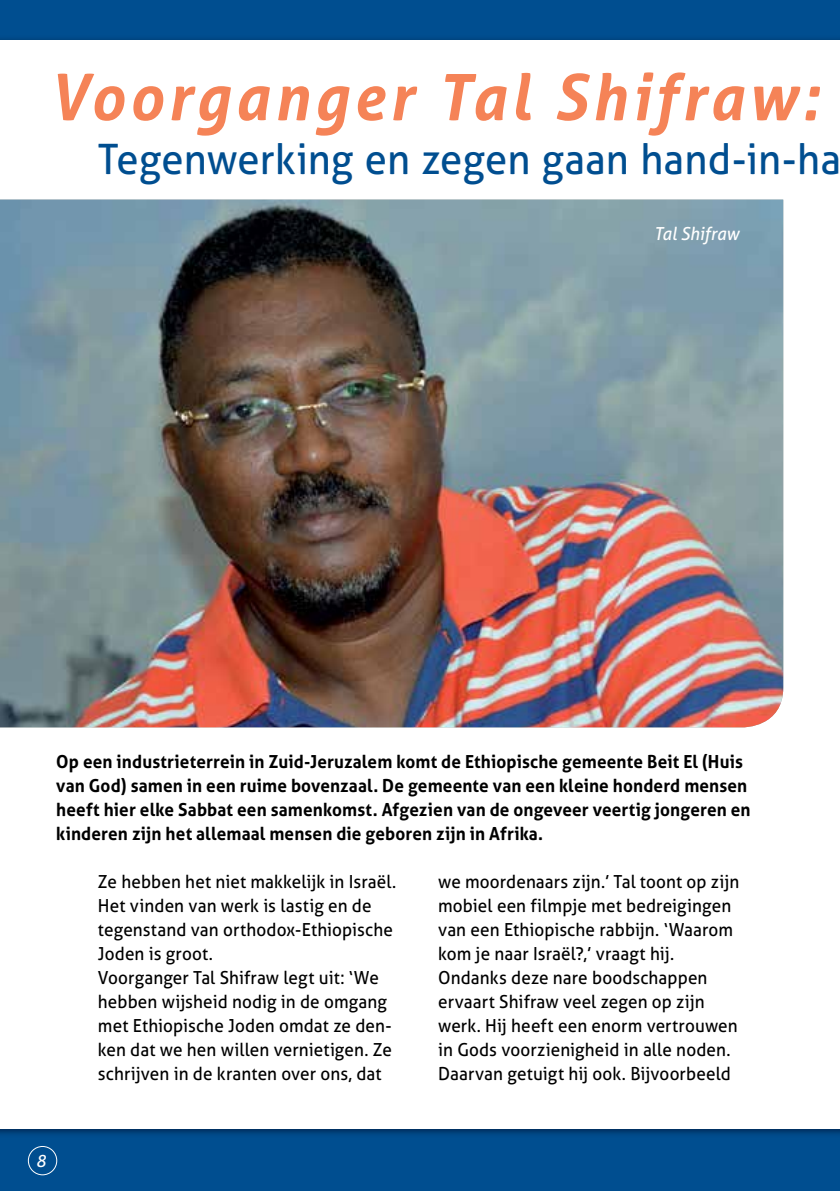
<style>
.page{position:relative;width:840px;height:1191px;background:#fff}
.page>*{position:absolute;margin:0;border:0;box-sizing:border-box;transform-origin:0 0}
.t1{font:italic 700 64px "Aller";letter-spacing:.075em;color:#f58357;scale:.95 1}
.t2{font:42px "Aller";letter-spacing:.005em;color:#004e90;scale:.95 1}
.t3{font:18px/24px "Aller";letter-spacing:.005em;color:#000;scale:.95 1}
.t4{font:700 18px/24px "Aller";letter-spacing:.01em;color:#000;scale:.95 1}
.t5{font:italic 18px "Aller";color:#fff;scale:.95 1}
.t6{font:italic 17px "Aller";color:#fff}
</style>
<div class="page">
<div style="left:0;top:0;width:839px;height:1191px;background:#004e90"></div>
<div style="left:0;top:40px;width:839px;height:1088px;background:#fff"></div>
<svg style="left:28px;top:1146px;width:29px;height:29px"></svg>
<img style="left:0;top:200px;width:782px;height:527px">
<h1 class="t1" style="left:50px;top:57px;width:810px">Voorganger Tal Shifraw:</h1>
<h2 class="t2" style="left:98px;top:134px;width:783px">Tegenwerking en zegen gaan hand-in-ha</h2>
<p class="t5" style="left:653px;top:223px;width:91px">Tal Shifraw</p>
<p class="t4" style="left:56px;top:749px;width:732px">Op een industrieterrein in Zuid-Jeruzalem komt de Ethiopische gemeente Beit El (Huis van God) samen in een ruime bovenzaal. De gemeente van een kleine honderd mensen heeft hier elke Sabbat een samenkomst. Afgezien van de ongeveer veertig jongeren en kinderen zijn het allemaal mensen die geboren zijn in Afrika.</p>
<p class="t3" style="left:98px;top:870px;width:315px">Ze hebben het niet makkelijk in Israël.<br>Het vinden van werk is lastig en de tegenstand van orthodox-Ethiopische Joden is groot.<br>Voorganger Tal Shifraw legt uit: ‘We hebben wijsheid nodig in de omgang met Ethiopische Joden omdat ze den&shy;ken dat we hen willen vernietigen. Ze schrijven in de kranten over ons, dat</p>
<p class="t3" style="left:438px;top:870px;width:318px">we moordenaars zijn.’ Tal toont op zijn mobiel een filmpje met bedreigingen van een Ethiopische rabbijn. ‘Waarom kom je naar Israël?,’ vraagt hij.<br>Ondanks deze nare boodschappen ervaart Shifraw veel zegen op zijn werk. Hij heeft een enorm vertrouwen in Gods voorzienigheid in alle noden.<br>Daarvan getuigt hij ook. Bijvoorbeeld</p>
<p class="t6" style="left:36px;top:1150px;width:12px">8</p>
</div>
